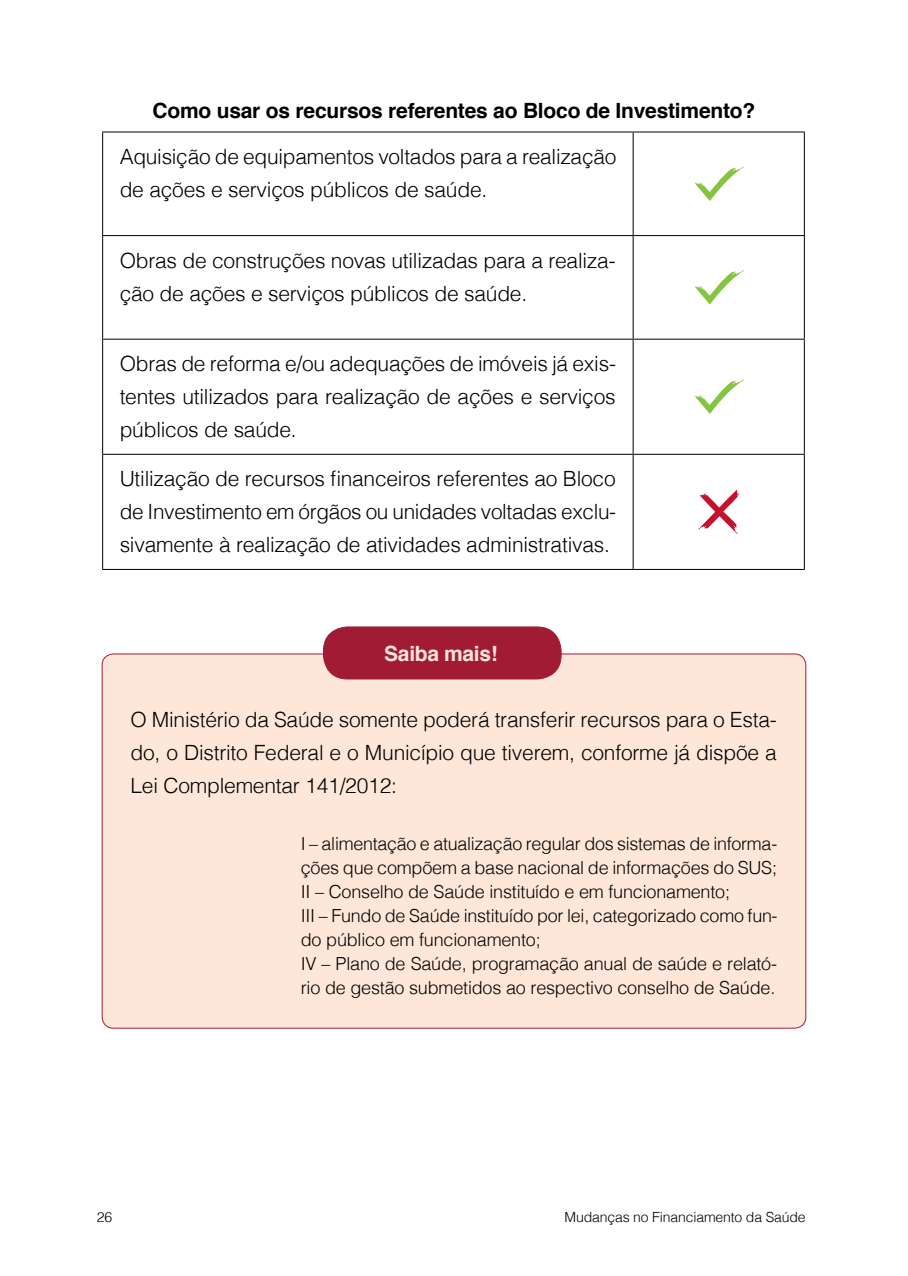
<style>
.page{position:relative;width:908px;height:1276px;background:#fff}
.page>*{position:absolute;margin:0;border:0;box-sizing:border-box;transform-origin:0 0}
.t1{font:300 21px/33px "Helvetica";letter-spacing:-.01em;color:#000;text-align:justify}
.t2{font:700 21px "Helvetica";letter-spacing:-.01em;color:#000}
.t3{font:700 21px "Helvetica";letter-spacing:-.015em;color:#fee7d9}
.t4{font:300 18px/24px "Helvetica";letter-spacing:-.01em;color:#000}
.t5{font:300 14px "Helvetica";letter-spacing:-.01em;color:#000}
</style>
<div class="page">
<div style="left:102px;top:654px;width:703px;height:374px;background:#fee7d9;border-radius:11px"></div>
<hr style="left:102px;top:131px;width:531px;height:1px;background:#000">
<hr style="left:102px;top:132px;width:1px;height:103px;background:#000">
<hr style="left:102px;top:235px;width:531px;height:1px;background:#000">
<hr style="left:102px;top:236px;width:1px;height:103px;background:#000">
<hr style="left:102px;top:339px;width:531px;height:1px;background:#000">
<hr style="left:102px;top:340px;width:1px;height:114px;background:#000">
<hr style="left:102px;top:454px;width:531px;height:1px;background:#000">
<hr style="left:102px;top:455px;width:1px;height:114px;background:#000">
<hr style="left:102px;top:569px;width:531px;height:1px;background:#000">
<hr style="left:633px;top:131px;width:171px;height:1px;background:#000">
<hr style="left:632px;top:132px;width:1px;height:103px;background:#000">
<hr style="left:803px;top:132px;width:1px;height:103px;background:#000">
<hr style="left:633px;top:235px;width:171px;height:1px;background:#000">
<hr style="left:632px;top:236px;width:1px;height:103px;background:#000">
<hr style="left:803px;top:236px;width:1px;height:103px;background:#000">
<hr style="left:633px;top:339px;width:171px;height:1px;background:#000">
<hr style="left:632px;top:340px;width:1px;height:114px;background:#000">
<hr style="left:803px;top:340px;width:1px;height:114px;background:#000">
<hr style="left:633px;top:454px;width:171px;height:1px;background:#000">
<hr style="left:632px;top:455px;width:1px;height:114px;background:#000">
<hr style="left:803px;top:455px;width:1px;height:114px;background:#000">
<hr style="left:633px;top:569px;width:171px;height:1px;background:#000">
<svg style="left:695px;top:167px;width:48px;height:34px"></svg>
<svg style="left:694px;top:270px;width:49px;height:35px"></svg>
<svg style="left:694px;top:380px;width:49px;height:34px"></svg>
<svg style="left:698px;top:489px;width:40px;height:45px"></svg>
<div style="left:323px;top:627px;width:238px;height:52px;background:#a21b35;border-radius:24px"></div>
<div style="left:323px;top:626px;width:238px;height:53px;border:1px solid #a21b35;border-radius:24px"></div>
<p class="t2" style="left:152px;top:93px;width:604px">Como usar os recursos referentes ao Bloco de Investimento?</p>
<p class="t1" style="left:120px;top:139px;width:498px">Aquisição de equipamentos voltados para a realização de ações e serviços públicos de saúde.</p>
<p class="t1" style="left:120px;top:242px;width:497px">Obras de construções novas utilizadas para a realiza&shy;ção de ações e serviços públicos de saúde.</p>
<p class="t1" style="left:120px;top:346px;width:497px">Obras de reforma e/ou adequações de imóveis já exis&shy;tentes utilizados para realização de ações e serviços públicos de saúde.</p>
<p class="t1" style="left:120px;top:461px;width:497px">Utilização de recursos financeiros referentes ao Bloco de Investimento em órgãos ou unidades voltadas exclu&shy;sivamente à realização de atividades administrativas.</p>
<p class="t3" style="left:384px;top:636px;width:115px">Saiba mais!</p>
<p class="t1" style="left:130px;top:701px;width:647px">O Ministério da Saúde somente poderá transferir recursos para o Esta&shy;do, o Distrito Federal e o Município que tiverem, conforme já dispõe a Lei Complementar 141/2012:</p>
<p class="t4" style="left:300px;top:830px;width:478px">I – alimentação e atualização regular dos sistemas de informa&shy;ções que compõem a base nacional de informações do SUS; II – Conselho de Saúde instituído e em funcionamento;<br>III – Fundo de Saúde instituído por lei, categorizado como fun&shy;do público em funcionamento;<br>IV – Plano de Saúde, programação anual de saúde e relató&shy;rio de gestão submetidos ao respectivo conselho de Saúde.</p>
<p class="t5" style="left:97px;top:1205px;width:17px">26</p>
<p class="t5" style="left:564px;top:1205px;width:242px">Mudanças no Financiamento da Saúde</p>
</div>
